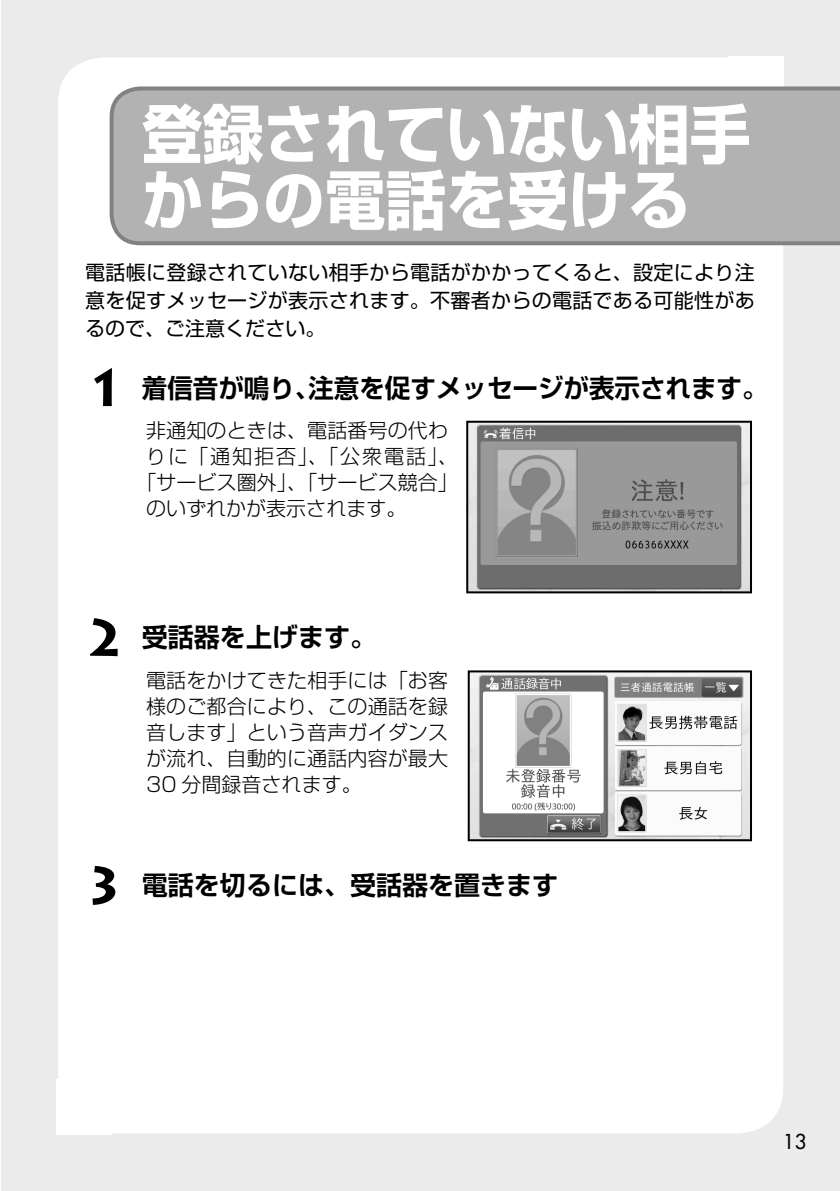
<style>
.page{position:relative;width:840px;height:1191px;background:#fff}
.page>*{position:absolute;margin:0;border:0;box-sizing:border-box;transform-origin:0 0}
.t1{font:64px/66px "Shin Go Pro Bold 90 pv RKSJ H";color:#fff;scale:.95 1}
.t2{font:26px "Shin Go Pro De Bold 90 pv RKSJ H";color:#000}
.t3{font:20px/26px "Shin Go Pro Light 90 pv RKSJ H";letter-spacing:.005em;color:#000;text-align:justify}
.t4{font:20px/28px "Shin Go Pro Regular 90 pv RKSJ H";letter-spacing:.015em;color:#000;text-align:justify}
.t5{font:20px "Shin Go Pro Light 90 pv RKSJ H";letter-spacing:.1em;color:#000}
.t6{font:20px "Futura";color:#000}
.s1{font-family:"Lithos Pro";font-weight:700;font-size:52px}
</style>
<div class="page">
<div style="left:1px;top:0;width:838px;height:1191px;background:#ebebeb"></div>
<div style="left:58px;top:57px;width:724px;height:1076px;background:#fff;border-radius:45px"></div>
<div style="left:57px;top:1079px;width:55px;height:55px;background:#fff"></div>
<div style="left:727px;top:57px;width:55px;height:55px;background:#fff"></div>
<div style="left:109px;top:86px;width:730px;height:159px;background:#b2b2b2"></div>
<img style="left:469px;top:424px;width:279px;height:166px">
<div style="left:466px;top:421px;width:285px;height:172px;border:2px solid #000"></div>
<img style="left:470px;top:673px;width:278px;height:165px">
<div style="left:467px;top:670px;width:284px;height:171px;border:2px solid #000"></div>
<h1 class="t1" style="left:142px;top:110px;width:641px">登録されていない相手からの電話を受ける</h1>
<p class="t4" style="left:85px;top:261px;width:670px">電話帳に登録されていない相手から電話がかかってくると、設定により注意を促すメッセージが表示されます。不審者からの電話である可能性があるので、ご注意ください。</p>
<h2 class="t2" style="left:85px;top:378px;width:683px"><span class="s1">1</span> 着信音が鳴り、注意を促すメッセージが表示されます。</h2>
<p class="t3" style="left:146px;top:420px;width:303px">非通知のときは、電話番号の代わ</p>
<p class="t5" style="left:146px;top:449px;width:313px">りに「通知拒否」、「公衆電話」、</p>
<p class="t3" style="left:136px;top:472px;width:323px">「サービス圏外」、「サービス競合」</p>
<p class="t3" style="left:146px;top:498px;width:262px">のいずれかが表示されます。</p>
<h2 class="t2" style="left:85px;top:628px;width:292px"><span class="s1">2</span> 受話器を上げます。</h2>
<p class="t3" style="left:146px;top:670px;width:303px">電話をかけてきた相手には「お客様のご都合により、この通話を録音します」という音声ガイダンスが流れ、自動的に通話内容が最大30 分間録音されます。</p>
<h2 class="t2" style="left:85px;top:875px;width:474px"><span class="s1">3</span> 電話を切るには、受話器を置きます</h2>
<p class="t6" style="left:782px;top:1131px;width:25px">13</p>
</div>
